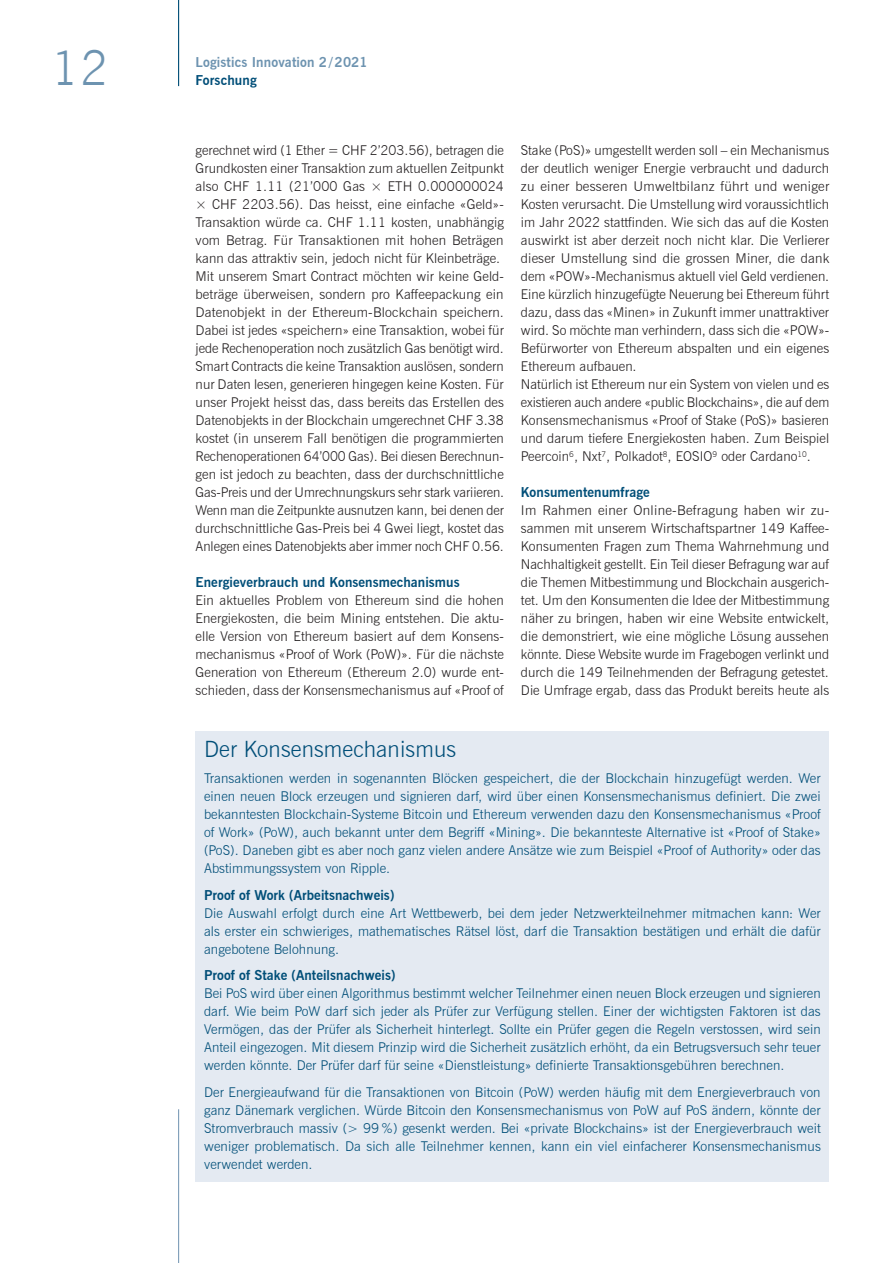
<style>
.page{position:relative;width:893px;height:1263px;background:#fff}
.page>*{position:absolute;margin:0;border:0;box-sizing:border-box;transform-origin:0 0}
.t1{font:300 48px "News Gothic BT";color:#6d93b0}
._04_Grundtext{font:300 22.5px "News Gothic BT";letter-spacing:.005em;color:#004e78}
._04_Grundtext-2{font:300 13.5px/18px "News Gothic BT";letter-spacing:.005em;color:#231f20;text-align:justify}
._04_Grundtext-3{font:300 13.5px/18px "News Gothic BT";letter-spacing:.005em;color:#004e78;text-align:justify}
._05_Untertitel{font:700 13.5px "News Gothic BT";letter-spacing:.005em;color:#004e78}
._04_Grundtext-4{font:700 13.5px "News Gothic BT";letter-spacing:.005em;color:#004e78}
.t2{font:700 13.5px "News Gothic BT";letter-spacing:.01em;color:#6d93b0}
</style>
<div class="page">
<hr style="left:178px;top:0;width:1px;height:86px;background:#004e76">
<hr style="left:178px;top:1109px;width:1px;height:154px;background:#809eb9">
<div style="left:196px;top:731px;width:633px;height:450px;background:#e4eaf2"></div>
<h1 class="t1" style="left:51px;top:39px;width:59px">12</h1>
<p class="t2" style="left:196px;top:54px;width:174px">Logistics Innovation 2/2021</p>
<p class="_05_Untertitel" style="left:196px;top:72px;width:63px">Forschung</p>
<p class="_04_Grundtext-2" style="left:196px;top:141px;width:310px">gerechnet wird (1 Ether = CHF 2’203.56), betragen die Grundkosten einer Transaktion zum aktuellen Zeitpunkt also CHF 1.11 (21’000 Gas × ETH 0.000000024 × CHF 2203.56). Das heisst, eine einfache «Geld»- Transaktion würde ca. CHF 1.11 kosten, unabhängig vom Betrag. Für Transaktionen mit hohen Beträgen kann das attraktiv sein, jedoch nicht für Kleinbeträge.</p>
<p class="_04_Grundtext-2" style="left:196px;top:267px;width:310px">Mit unserem Smart Contract möchten wir keine Geld&shy;beträge überweisen, sondern pro Kaffeepackung ein Datenobjekt in der Ethereum-Blockchain speichern.<br>Dabei ist jedes «speichern» eine Transaktion, wobei für jede Rechenoperation noch zusätzlich Gas benötigt wird.<br>Smart Contracts die keine Transaktion auslösen, sondern nur Daten lesen, generieren hingegen keine Kosten. Für unser Projekt heisst das, dass bereits das Erstellen des Datenobjekts in der Blockchain umgerechnet CHF 3.38 kostet (in unserem Fall benötigen die programmierten Rechenoperationen 64’000 Gas). Bei diesen Berechnun&shy;gen ist jedoch zu beachten, dass der durchschnittliche Gas-Preis und der Umrechnungskurs sehr stark variieren.<br>Wenn man die Zeitpunkte ausnutzen kann, bei denen der durchschnittliche Gas-Preis bei 4 Gwei liegt, kostet das Anlegen eines Datenobjekts aber immer noch CHF 0.56.</p>
<p class="_05_Untertitel" style="left:196px;top:574px;width:266px">Energieverbrauch und Konsensmechanismus</p>
<p class="_04_Grundtext-2" style="left:196px;top:591px;width:310px">Ein aktuelles Problem von Ethereum sind die hohen Energiekosten, die beim Mining entstehen. Die aktu&shy;elle Version von Ethereum basiert auf dem Konsens&shy;mechanismus «Proof of Work (PoW)». Für die nächste Generation von Ethereum (Ethereum 2.0) wurde ent&shy;schieden, dass der Konsensmechanismus auf «Proof of</p>
<p class="_04_Grundtext-2" style="left:521px;top:141px;width:310px">Stake (PoS)» umgestellt werden soll – ein Mechanismus der deutlich weniger Energie verbraucht und dadurch zu einer besseren Umweltbilanz führt und weniger Kosten verursacht. Die Umstellung wird voraussichtlich im Jahr 2022 stattfinden. Wie sich das auf die Kosten auswirkt ist aber derzeit noch nicht klar. Die Verlierer dieser Umstellung sind die grossen Miner, die dank dem «POW»-Mechanismus aktuell viel Geld verdienen.<br>Eine kürzlich hinzugefügte Neuerung bei Ethereum führt dazu, dass das «Minen» in Zukunft immer unattraktiver wird. So möchte man verhindern, dass sich die «POW»- Befürworter von Ethereum abspalten und ein eigenes Ethereum aufbauen.</p>
<p class="_04_Grundtext-2" style="left:521px;top:375px;width:310px">Natürlich ist Ethereum nur ein System von vielen und es existieren auch andere «public Blockchains», die auf dem Konsensmechanismus «Proof of Stake (PoS)» basieren und darum tiefere Energiekosten haben. Zum Beispiel Peercoin<sup>6</sup>, Nxt<sup>7</sup>, Polkadot<sup>8</sup>, EOSIO<sup>9</sup> oder Cardano<sup>10</sup>.</p>
<p class="_05_Untertitel" style="left:521px;top:484px;width:130px">Konsumentenumfrage</p>
<p class="_04_Grundtext-2" style="left:521px;top:501px;width:310px">Im Rahmen einer Online-Befragung haben wir zu&shy;sammen mit unserem Wirtschaftspartner 149 Kaffee-Konsumenten Fragen zum Thema Wahrnehmung und Nachhaltigkeit gestellt. Ein Teil dieser Befragung war auf die Themen Mitbestimmung und Blockchain ausgerich&shy;tet. Um den Konsumenten die Idee der Mitbestimmung näher zu bringen, haben wir eine Website entwickelt, die demonstriert, wie eine mögliche Lösung aussehen könnte. Diese Website wurde im Fragebogen verlinkt und durch die 149 Teilnehmenden der Befragung getestet.</p>
<p class="_04_Grundtext-2" style="left:521px;top:681px;width:310px">Die Umfrage ergab, dass das Produkt bereits heute als</p>
<p class="_04_Grundtext" style="left:204px;top:735px;width:253px">Der Konsensmechanismus</p>
<p class="_04_Grundtext-3" style="left:204px;top:769px;width:618px">Transaktionen werden in sogenannten Blöcken gespeichert, die der Blockchain hinzugefügt werden. Wer einen neuen Block erzeugen und signieren darf, wird über einen Konsensmechanismus definiert. Die zwei bekanntesten Blockchain-Systeme Bitcoin und Ethereum verwenden dazu den Konsensmechanismus «Proof of Work» (PoW), auch bekannt unter dem Begriff «Mining». Die bekannteste Alternative ist «Proof of Stake» (PoS). Daneben gibt es aber noch ganz vielen andere Ansätze wie zum Beispiel «Proof of Authority» oder das Abstimmungssystem von Ripple.</p>
<p class="_04_Grundtext-4" style="left:204px;top:887px;width:192px">Proof of Work (Arbeitsnachweis)</p>
<p class="_04_Grundtext-3" style="left:204px;top:904px;width:618px">Die Auswahl erfolgt durch eine Art Wettbewerb, bei dem jeder Netzwerkteilnehmer mitmachen kann: Wer als erster ein schwieriges, mathematisches Rätsel löst, darf die Transaktion bestätigen und erhält die dafür angebotene Belohnung.</p>
<p class="_04_Grundtext-4" style="left:204px;top:967px;width:193px">Proof of Stake (Anteilsnachweis)</p>
<p class="_04_Grundtext-3" style="left:204px;top:984px;width:618px">Bei PoS wird über einen Algorithmus bestimmt welcher Teilnehmer einen neuen Block erzeugen und signieren darf. Wie beim PoW darf sich jeder als Prüfer zur Verfügung stellen. Einer der wichtigsten Faktoren ist das Vermögen, das der Prüfer als Sicherheit hinterlegt. Sollte ein Prüfer gegen die Regeln verstossen, wird sein Anteil eingezogen. Mit diesem Prinzip wird die Sicherheit zusätzlich erhöht, da ein Betrugsversuch sehr teuer werden könnte. Der Prüfer darf für seine «Dienstleistung» definierte Transaktionsgebühren berechnen.</p>
<p class="_04_Grundtext-3" style="left:204px;top:1083px;width:618px">Der Energieaufwand für die Transaktionen von Bitcoin (PoW) werden häufig mit dem Energieverbrauch von ganz Dänemark verglichen. Würde Bitcoin den Konsensmechanismus von PoW auf PoS ändern, könnte der Stromverbrauch massiv (&gt; 99%) gesenkt werden. Bei «private Blockchains» ist der Energieverbrauch weit weniger problematisch. Da sich alle Teilnehmer kennen, kann ein viel einfacherer Konsensmechanismus verwendet werden.</p>
</div>
